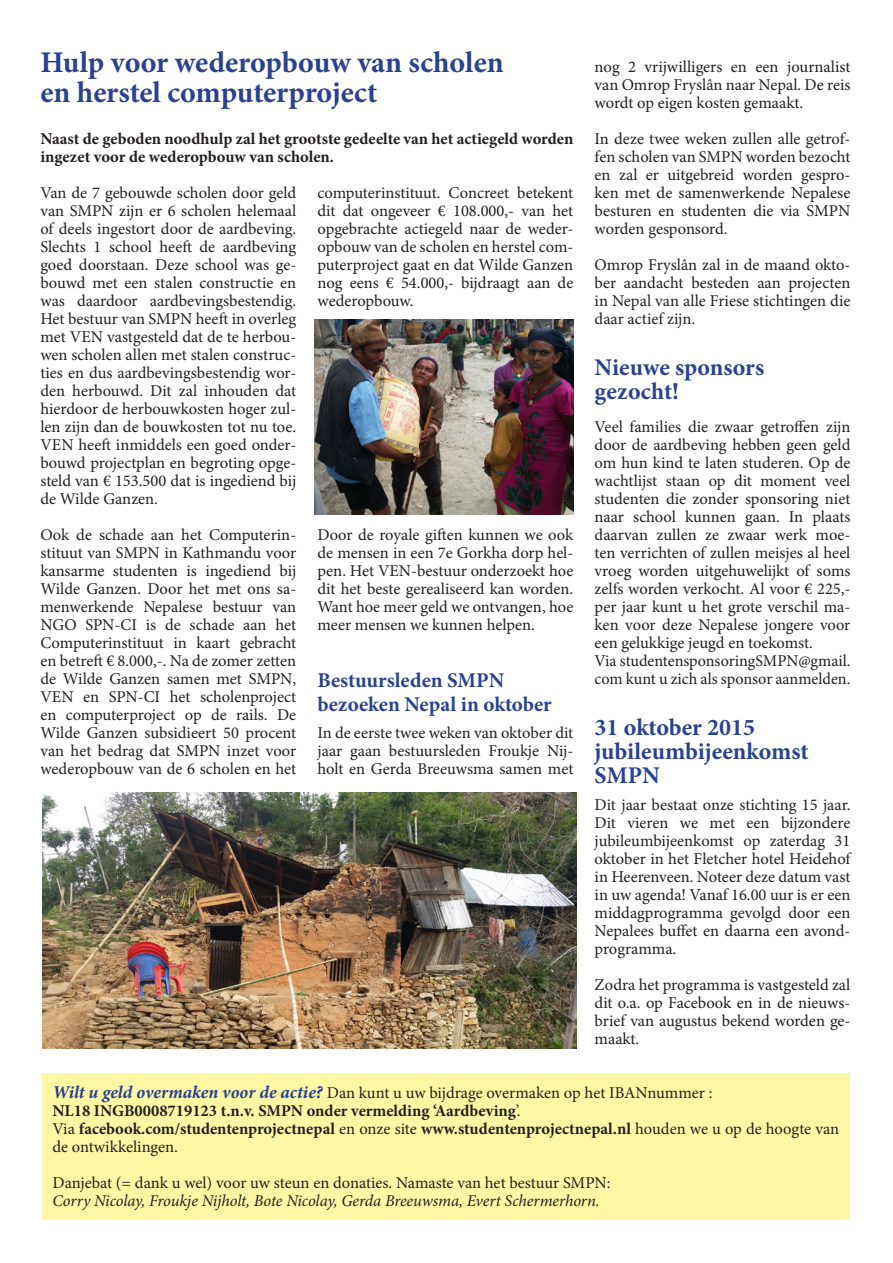
<style>
.page{position:relative;width:893px;height:1263px;background:#fff}
.page>*{position:absolute;margin:0;border:0;box-sizing:border-box;transform-origin:0 0}
.t1{font:700 30px "Minion Pro";letter-spacing:-.005em;color:#294290}
.t2{font:700 24px/24px "Minion Pro";color:#294290}
.t3{font:700 21px/24px "Minion Pro";color:#294290}
.t4{font:16.5px/18px "Minion Pro";color:#231f20;text-align:justify}
.t5{font:700 16.5px/18px "Minion Pro";color:#231f20}
.t6{font:italic 16.5px "Minion Pro";letter-spacing:-.005em;color:#231f20}
.s1{font-weight:700;font-style:italic;font-size:18px;color:#253f8e}
.s2{font-weight:400}
</style>
<div class="page">
<div style="left:43px;top:1073px;width:807px;height:146px;background:#fff7a4"></div>
<img style="left:314px;top:320px;width:259px;height:194px">
<img style="left:42px;top:792px;width:534px;height:256px">
<p class="t1" style="left:40px;top:41px;width:465px">Hulp voor wederopbouw van scholen</p>
<p class="t1" style="left:40px;top:71px;width:338px">en herstel computerproject</p>
<p class="t5" style="left:40px;top:130px;width:534px">Naast de geboden noodhulp zal het grootste gedeelte van het actiegeld worden ingezet voor de wederopbouw van scholen.</p>
<p class="t4" style="left:40px;top:184px;width:257px">Van de 7 gebouwde scholen door geld van SMPN zijn er 6 scholen helemaal of deels ingestort door de aardbeving.<br>Slechts 1 school heeft de aardbeving goed doorstaan. Deze school was ge&shy;bouwd met een stalen constructie en was daardoor aardbevingsbestendig.<br>Het bestuur van SMPN heeft in overleg met VEN vastgesteld dat de te herbou&shy;wen scholen allen met stalen construc&shy;ties en dus aardbevingsbestendig wor&shy;den herbouwd. Dit zal inhouden dat hierdoor de herbouwkosten hoger zul&shy;len zijn dan de bouwkosten tot nu toe.<br>VEN heeft inmiddels een goed onder&shy;bouwd projectplan en begroting opge&shy;steld van € 153.500 dat is ingediend bij de Wilde Ganzen.</p>
<p class="t4" style="left:40px;top:526px;width:257px">Ook de schade aan het Computerin&shy;stituut van SMPN in Kathmandu voor kansarme studenten is ingediend bij Wilde Ganzen. Door het met ons sa&shy;menwerkende Nepalese bestuur van NGO SPN-CI is de schade aan het Computerinstituut in kaart gebracht en betreft € 8.000,-. Na de zomer zetten de Wilde Ganzen samen met SMPN, VEN en SPN-CI het scholenproject en computerproject op de rails. De Wilde Ganzen subsidieert 50 procent van het bedrag dat SMPN inzet voor wederopbouw van de 6 scholen en het</p>
<p class="t4" style="left:317px;top:184px;width:257px">computerinstituut. Concreet betekent dit dat ongeveer € 108.000,- van het opgebrachte actiegeld naar de weder&shy;opbouw van de scholen en herstel com&shy;puterproject gaat en dat Wilde Ganzen nog eens € 54.000,- bijdraagt aan de wederopbouw.</p>
<p class="t4" style="left:317px;top:526px;width:257px">Door de royale giften kunnen we ook de mensen in een 7e Gorkha dorp hel&shy;pen. Het VEN-bestuur onderzoekt hoe dit het beste gerealiseerd kan worden.<br>Want hoe meer geld we ontvangen, hoe meer mensen we kunnen helpen.</p>
<p class="t3" style="left:317px;top:668px;width:236px">Bestuursleden SMPN bezoeken Nepal in oktober</p>
<p class="t4" style="left:317px;top:724px;width:257px">In de eerste twee weken van oktober dit jaar gaan bestuursleden Froukje Nij&shy;holt en Gerda Breeuwsma samen met</p>
<p class="t4" style="left:595px;top:58px;width:257px">nog 2 vrijwilligers en een journalist van Omrop Fryslân naar Nepal. De reis wordt op eigen kosten gemaakt.</p>
<p class="t4" style="left:595px;top:130px;width:257px">In deze twee weken zullen alle getrof&shy;fen scholen van SMPN worden bezocht en zal er uitgebreid worden gespro&shy;ken met de samenwerkende Nepalese besturen en studenten die via SMPN worden gesponsord.</p>
<p class="t4" style="left:595px;top:256px;width:257px">Omrop Fryslân zal in de maand okto&shy;ber aandacht besteden aan projecten in Nepal van alle Friese stichtingen die daar actief zijn.</p>
<p class="t2" style="left:595px;top:355px;width:171px">Nieuwe sponsors gezocht!</p>
<p class="t4" style="left:595px;top:418px;width:257px">Veel families die zwaar getroffen zijn door de aardbeving hebben geen geld om hun kind te laten studeren. Op de wachtlijst staan op dit moment veel studenten die zonder sponsoring niet naar school kunnen gaan. In plaats daarvan zullen ze zwaar werk moe&shy;ten verrichten of zullen meisjes al heel vroeg worden uitgehuwelijkt of soms zelfs worden verkocht. Al voor € 225,- per jaar kunt u het grote verschil ma&shy;ken voor deze Nepalese jongere voor een gelukkige jeugd en toekomst.</p>
<p class="t4" style="left:595px;top:652px;width:257px">Via studentensponsoringSMPN@gmail. com kunt u zich als sponsor aanmelden.</p>
<p class="t2" style="left:595px;top:715px;width:216px">31 oktober 2015 jubileumbijeenkomst<br>SMPN</p>
<p class="t4" style="left:595px;top:796px;width:257px">Dit jaar bestaat onze stichting 15 jaar.<br>Dit vieren we met een bijzondere jubileumbijeenkomst op zaterdag 31 oktober in het Fletcher hotel Heidehof in Heerenveen. Noteer deze datum vast in uw agenda! Vanaf 16.00 uur is er een middagprogramma gevolgd door een Nepalees buffet en daarna een avond&shy;programma.</p>
<p class="t4" style="left:595px;top:976px;width:257px">Zodra het programma is vastgesteld zal dit o.a. op Facebook en in de nieuws&shy;brief van augustus bekend worden ge&shy;maakt.</p>
<p class="t4" style="left:52px;top:1084px;width:661px"><span class="s1">Wilt u geld overmaken voor de actie?</span> Dan kunt u uw bijdrage overmaken op het IBANnummer :</p>
<p class="t5" style="left:52px;top:1102px;width:470px">NL18 INGB0008719123 t.n.v. SMPN onder vermelding ‘Aardbeving<span class="s2">’.</span></p>
<p class="t5" style="left:52px;top:1120px;width:788px"><span class="s2">Via</span> facebook.com/studentenprojectnepal <span class="s2">en onze site</span> www.studentenprojectnepal.nl <span class="s2">houden we u op de hoogte van de ontwikkelingen.</span></p>
<p class="t4" style="left:52px;top:1174px;width:560px">Danjebat (= dank u wel) voor uw steun en donaties. Namaste van het bestuur SMPN:</p>
<p class="t6" style="left:52px;top:1189px;width:549px">Corry Nicolay, Froukje Nijholt, Bote Nicolay, Gerda Breeuwsma, Evert Schermerhorn.</p>
</div>
